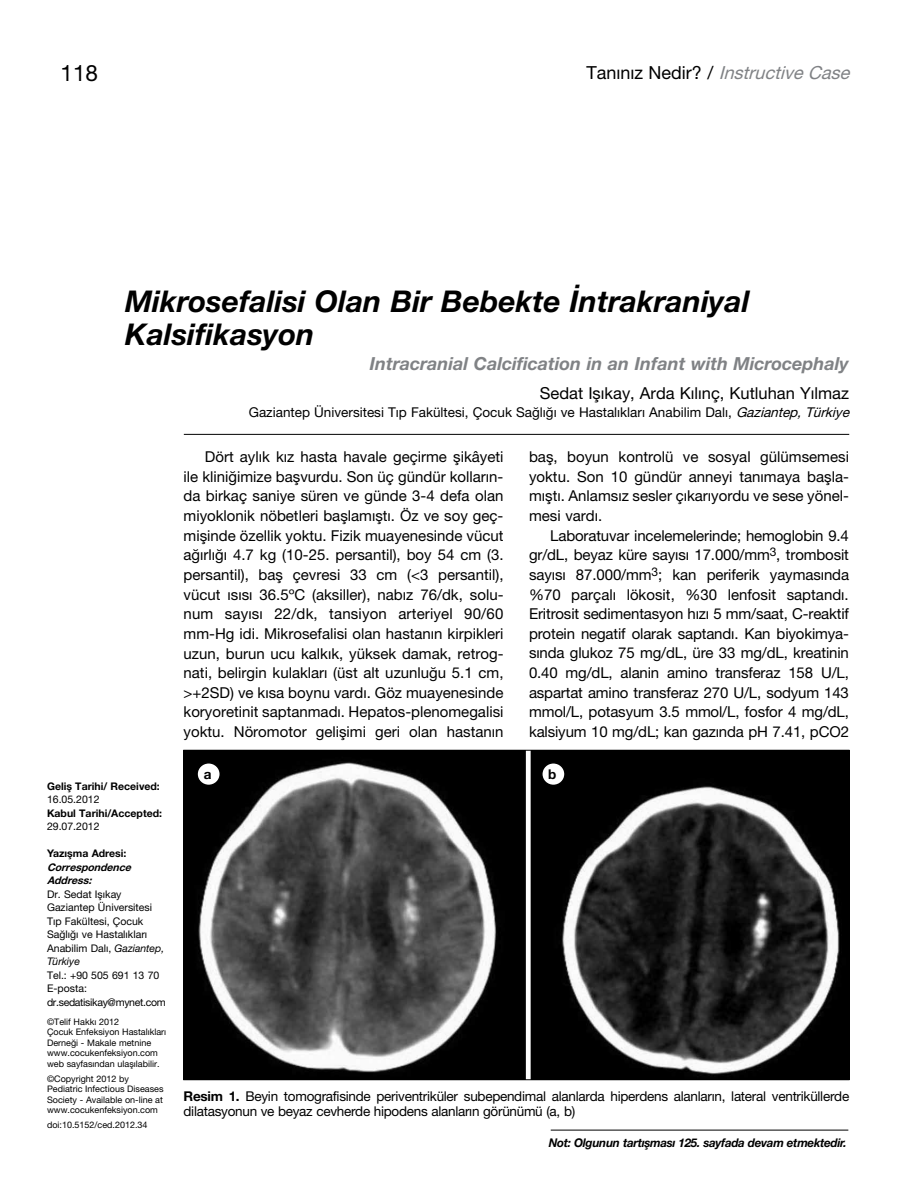
<style>
.page{position:relative;width:915px;height:1191px;background:#fff}
.page>*{position:absolute;margin:0;border:0;box-sizing:border-box;transform-origin:0 0}
.t1{font:italic 700 30px/33px "Helvetica Neue LT Std";color:#000}
.t2{font:22.5px "Helvetica Neu";color:#000}
.t3{font:italic 700 18px "Helvetica Neue LT Std";color:#808285}
.t4{font:italic 18px "Helvetica Neu";color:#808285}
.t5{font:16.5px "Helvetica Neu";color:#000}
.t6{font:15px/19.6px "Helvetica Neu";color:#000;text-align:justify}
.t7{font:13.5px/15px "Helvetica Neu";letter-spacing:-.02em;color:#000}
.t8{font:13.5px "Helvetica Neu";color:#000}
.t9{font:700 13.5px "Helvetica Neu";color:#000}
.t10{font:italic 700 12px "Helvetica Neue LT Std";letter-spacing:-.025em;color:#000}
.t11{font:10.5px/13.5px "Helvetica Neu";color:#000}
.t12{font:10.5px/13.5px "Helvetica Neu";letter-spacing:-.03em;color:#000}
.t13{font:700 10.5px "Helvetica Neu";color:#000}
.t14{font:italic 700 10.5px/13.5px "Helvetica Neu";color:#000}
.t15{font:700 10.5px "Helvetica Neue LT Std";color:#000}
.t16{font:italic 10.5px "Helvetica Neue LT Std";color:#000}
.t17{font:9px/10.5px "Helvetica Neu";color:#000}
.s1{font-style:normal;color:#000}
.s2{font-style:italic}
.s3{font-family:"Helvetica Neue LT Std";font-style:italic}
.s4{font-weight:700}
</style>
<div class="page">
<hr style="left:184px;top:434px;width:664px;height:1px;background:#000">
<hr style="left:550px;top:1129px;width:298px;height:1px;background:#000">
<img style="left:185px;top:752px;width:661px;height:326px">
<div style="left:197px;top:763px;width:23px;height:22px;background:#fff;border-radius:50%"></div>
<div style="left:196px;top:762px;width:25px;height:24px;border:2px solid #000;border-radius:50%"></div>
<div style="left:541px;top:763px;width:23px;height:22px;background:#fff;border-radius:50%"></div>
<div style="left:541px;top:762px;width:24px;height:24px;border:2px solid #000;border-radius:50%"></div>
<h2 class="t2" style="left:60px;top:60px;width:39px">118</h2>
<p class="t4" style="left:586px;top:62px;width:270px"><span class="s1">T a n ı n ı z N e d i r ? /</span> InstructiveCase</p>
<h1 class="t1" style="left:125px;top:284px;width:625px">Mikrosefalisi Olan Bir Bebekte İntrakraniyal<br>Kalsifikasyon</h1>
<p class="t3" style="left:370px;top:353px;width:480px">Intracranial Calcification in an Infant with Microcephaly</p>
<p class="t5" style="left:539px;top:383px;width:310px">Sedat Işıkay, Arda Kılınç, Kutluhan Yılmaz</p>
<p class="t8" style="left:249px;top:404px;width:605px">Gaziantep Üniversitesi Tıp Fakültesi, Çocuk Sağlığı ve Hastalıkları Anabilim Dalı, <span class="s2">Gaziantep,Türkiye</span></p>
<p class="t6" style="left:183px;top:447px;width:321px;text-indent:21px">Dört aylık kız hasta havale geçirme şikâyeti ile kliniğimize başvurdu. Son üç gündür kolların&shy;da birkaç saniye süren ve günde 3-4 defa olan miyoklonik nöbetleri başlamıştı. Öz ve soy geç&shy;mişinde özellik yoktu. Fizik muayenesinde vücut ağırlığı 4.7 kg (10-25. persantil), boy 54 cm (3. persantil), baş çevresi 33 cm (&lt;3 persantil), vücut ısısı 36.5ºC (aksiller), nabız 76/dk, solu&shy;num sayısı 22/dk, tansiyon arteriyel 90/60 mm-Hg idi. Mikrosefalisi olan hastanın kirpikleri uzun, burun ucu kalkık, yüksek damak, retrog&shy;nati, belirgin kulakları (üst alt uzunluğu 5.1 cm, &gt;+2SD) ve kısa boynu vardı. Göz muayenesinde koryoretinit saptanmadı. Hepatos-plenomegalisi yoktu. Nöromotor gelişimi geri olan hastanın</p>
<p class="t6" style="left:529px;top:447px;width:321px">baş, boyun kontrolü ve sosyal gülümsemesi yoktu. Son 10 gündür anneyi tanımaya başla&shy;mıştı. Anlamsız sesler çıkarıyordu ve sese yönel&shy;mesi vardı.</p>
<p class="t6" style="left:529px;top:525px;width:321px;text-indent:21px">Laboratuvar incelemelerinde; hemoglobin 9.4 gr/dL, beyaz küre sayısı 17.000/mm<sup>3</sup>, trombosit sayısı 87.000/mm<sup>3</sup>; kan periferik yaymasında %70 parçalı lökosit, %30 lenfosit saptandı.<br>Eritrosit sedimentasyon hızı 5 mm/saat, C-reaktif protein negatif olarak saptandı. Kan biyokimya&shy;sında glukoz 75 mg/dL, üre 33 mg/dL, kreatinin 0.40 mg/dL, alanin amino transferaz 158 U/L, aspartat amino transferaz 270 U/L, sodyum 143 mmol/L, potasyum 3.5 mmol/L, fosfor 4 mg/dL, kalsiyum 10 mg/dL; kan gazında pH 7.41, pCO2</p>
<p class="t9" style="left:204px;top:765px;width:9px">a</p>
<p class="t9" style="left:548px;top:765px;width:10px">b</p>
<p class="t13" style="left:47px;top:779px;width:114px">Geliş Tarihi/ Received:</p>
<p class="t11" style="left:47px;top:792px;width:54px">16.05.2012</p>
<p class="t13" style="left:47px;top:806px;width:116px">Kabul Tarihi/Accepted:</p>
<p class="t11" style="left:47px;top:819px;width:54px">29.07.2012</p>
<p class="t15" style="left:47px;top:847px;width:81px">Yazışma Adresi:</p>
<p class="t14" style="left:47px;top:860px;width:89px">Correspondence<br>Address:</p>
<p class="t11" style="left:47px;top:887px;width:119px">Dr. Sedat Işıkay<br>Gaziantep Üniversitesi<br>Tıp Fakültesi, Çocuk<br>Sağlığı ve Hastalıkları<br>Anabilim Dalı, <span class="s3">Gaziantep,</span></p>
<p class="t16" style="left:47px;top:955px;width:34px">Türkiye</p>
<p class="t12" style="left:47px;top:968px;width:120px">Tel.: +90 505 691 13 70<br>E-posta: dr.sedatisikay@mynet.com</p>
<p class="t17" style="left:47px;top:1016px;width:121px">©Telif Hakkı 2012<br>Çocuk Enfeksiyon Hastalıkları<br>Derneği - Makale metnine www.cocukenfeksiyon.com web sayfasından ulaşılabilir.</p>
<p class="t17" style="left:47px;top:1073px;width:118px">©Copyright 2012 by<br>Pediatric Infectious Diseases<br>Society - Available on-line at www.cocukenfeksiyon.com</p>
<p class="t17" style="left:47px;top:1119px;width:102px">doi:10.5152/ced.2012.34</p>
<p class="t7" style="left:183px;top:1088px;width:667px"><span class="s4">Resim 1.</span> Beyin tomografisinde periventriküler subependimal alanlarda hiperdens alanların, lateral ventriküllerde dilatasyonun ve beyaz cevherde hipodens alanların görünümü (a, b)</p>
<p class="t10" style="left:548px;top:1135px;width:299px">Not: Olgunun tartışması 125. sayfada devam etmektedir.</p>
</div>
